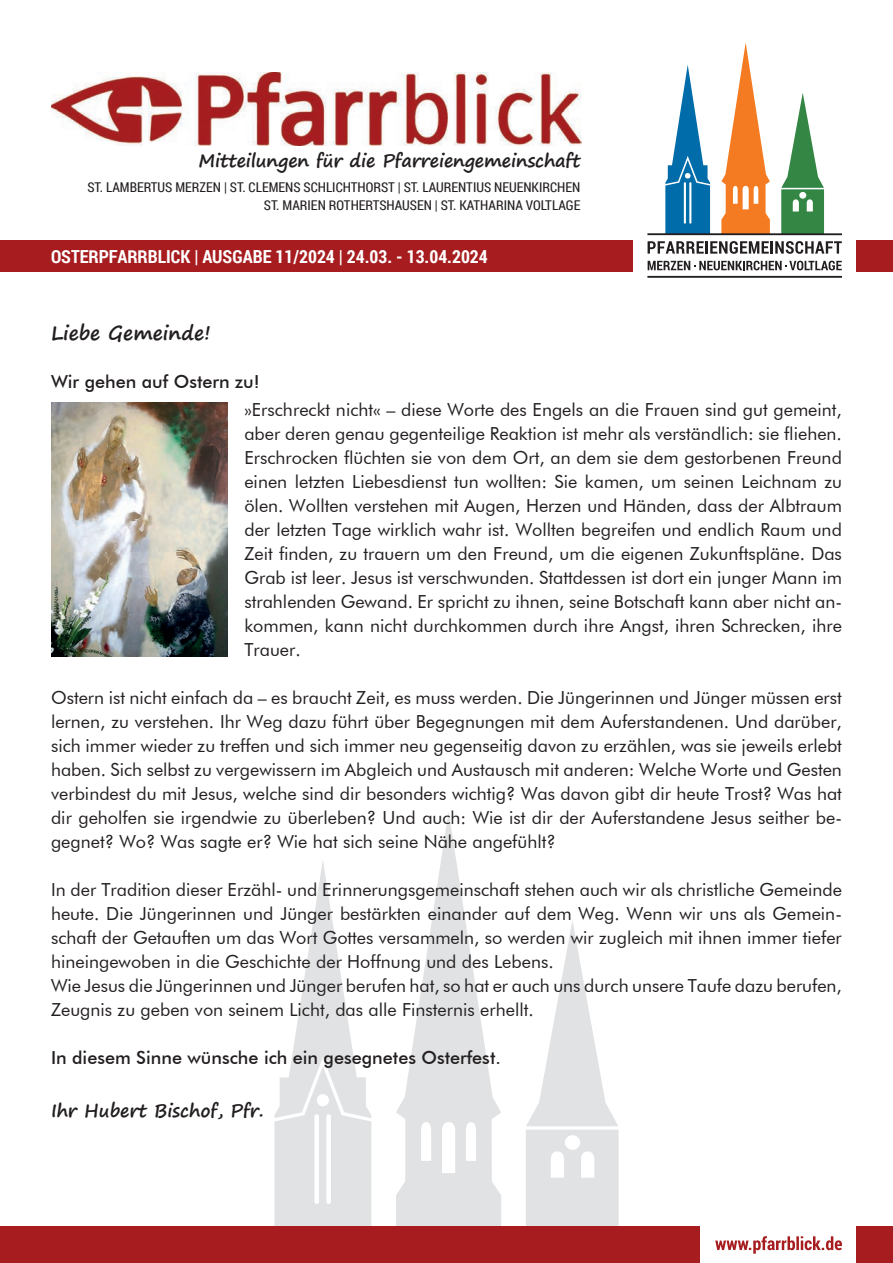
<style>
.page{position:relative;width:893px;height:1263px;background:#fff}
.page>*{position:absolute;margin:0;border:0;box-sizing:border-box;transform-origin:0 0}
.t1{font:700 19.5px "Segoe Print";color:#231f20}
.t2{font:18px/24px "Futura BT";color:#231f20;text-align:justify}
.t3{font:500 18px "Futura BT";color:#231f20}
.t4{font:700 18px "Segoe Print";letter-spacing:-.01em;color:#231f20}
.t5{font:700 18px "Roboto Condensed";color:#fff}
.t6{font:13.5px/18px "Roboto Condensed";color:#231f20;text-align:right}
</style>
<div class="page">
<svg style="left:396px;top:812px;width:105px;height:415px"></svg>
<svg style="left:526px;top:921px;width:93px;height:306px"></svg>
<svg style="left:274px;top:861px;width:97px;height:366px"></svg>
<div style="left:857px;top:1227px;width:36px;height:36px;background:#a61c1f"></div>
<svg style="left:715px;top:1236px;width:127px;height:18px"></svg>
<img style="left:51px;top:72px;width:530px;height:74px">
<div style="left:0;top:240px;width:633px;height:32px;background:#a61c1f"></div>
<div style="left:857px;top:240px;width:36px;height:32px;background:#a61c1f"></div>
<svg style="left:721px;top:43px;width:49px;height:190px"></svg>
<svg style="left:781px;top:93px;width:43px;height:140px"></svg>
<svg style="left:665px;top:65px;width:45px;height:168px"></svg>
<hr style="left:647px;top:276px;width:195px;height:2px;background:#231f20">
<svg style="left:648px;top:261px;width:194px;height:9px"></svg>
<svg style="left:648px;top:241px;width:194px;height:13px"></svg>
<hr style="left:647px;top:233px;width:195px;height:2px;background:#231f20">
<img style="left:51px;top:402px;width:176px;height:254px">
<div style="left:0;top:1227px;width:700px;height:36px;background:#a61c1f"></div>
<p class="t4" style="left:198px;top:144px;width:383px">Mitteilungen für die Pfarreiengemeinschaft</p>
<p class="t6" style="left:87px;top:178px;width:495px">ST. LAMBERTUS MERZEN | ST. CLEMENS SCHLICHTHORST | ST. LAURENTIUS NEUENKIRCHEN<br>ST. MARIEN ROTHERTSHAUSEN | ST. KATHARINA VOLTLAGE</p>
<p class="t5" style="left:51px;top:244px;width:438px">OSTERPFARRBLICK | AUSGABE 11/2024 | 24.03. - 13.04.2024</p>
<p class="t1" style="left:51px;top:315px;width:161px">Liebe Gemeinde!</p>
<p class="t3" style="left:51px;top:370px;width:210px">Wir gehen auf Ostern zu!</p>
<p class="t2" style="left:244px;top:397px;width:599px">»Erschreckt nicht« – diese Worte des Engels an die Frauen sind gut gemeint, aber deren genau gegenteilige Reaktion ist mehr als verständlich: sie fliehen.<br>Erschrocken flüchten sie von dem Ort, an dem sie dem gestorbenen Freund einen letzten Liebesdienst tun wollten: Sie kamen, um seinen Leichnam zu ölen. Wollten verstehen mit Augen, Herzen und Händen, dass der Albtraum der letzten Tage wirklich wahr ist. Wollten begreifen und endlich Raum und Zeit finden, zu trauern um den Freund, um die eigenen Zukunftspläne. Das Grab ist leer. Jesus ist verschwunden. Stattdessen ist dort ein junger Mann im strahlenden Gewand. Er spricht zu ihnen, seine Botschaft kann aber nicht an&shy;kommen, kann nicht durchkommen durch ihre Angst, ihren Schrecken, ihre Trauer.</p>
<p class="t2" style="left:51px;top:685px;width:792px">Ostern ist nicht einfach da – es braucht Zeit, es muss werden. Die Jüngerinnen und Jünger müssen erst lernen, zu verstehen. Ihr Weg dazu führt über Begegnungen mit dem Auferstandenen. Und darüber, sich immer wieder zu treffen und sich immer neu gegenseitig davon zu erzählen, was sie jeweils erlebt haben. Sich selbst zu vergewissern im Abgleich und Austausch mit anderen: Welche Worte und Gesten verbindest du mit Jesus, welche sind dir besonders wichtig? Was davon gibt dir heute Trost? Was hat dir geholfen sie irgendwie zu überleben? Und auch: Wie ist dir der Auferstandene Jesus seither be&shy;gegnet? Wo? Was sagte er? Wie hat sich seine Nähe angefühlt?</p>
<p class="t2" style="left:51px;top:877px;width:792px;text-align:left">In der Tradition dieser Erzähl- und Erinnerungsgemeinschaft stehen auch wir als christliche Gemeinde heute. Die Jüngerinnen und Jünger bestärkten einander auf dem Weg. Wenn wir uns als Gemein&shy;schaft der Getauften um das Wort Gottes versammeln, so werden wir zugleich mit ihnen immer tiefer hineingewoben in die Geschichte der Hoffnung und des Lebens.<br>Wie Jesus die Jüngerinnen und Jünger berufen hat, so hat er auch uns durch unsere Taufe dazu berufen, Zeugnis zu geben von seinem Licht, das alle Finsternis erhellt.</p>
<p class="t3" style="left:51px;top:1047px;width:451px">In diesem Sinne wünsche ich ein gesegnetes Osterfest.</p>
<p class="t4" style="left:51px;top:1094px;width:214px">Ihr Hubert Bischof, Pfr.</p>
</div>
